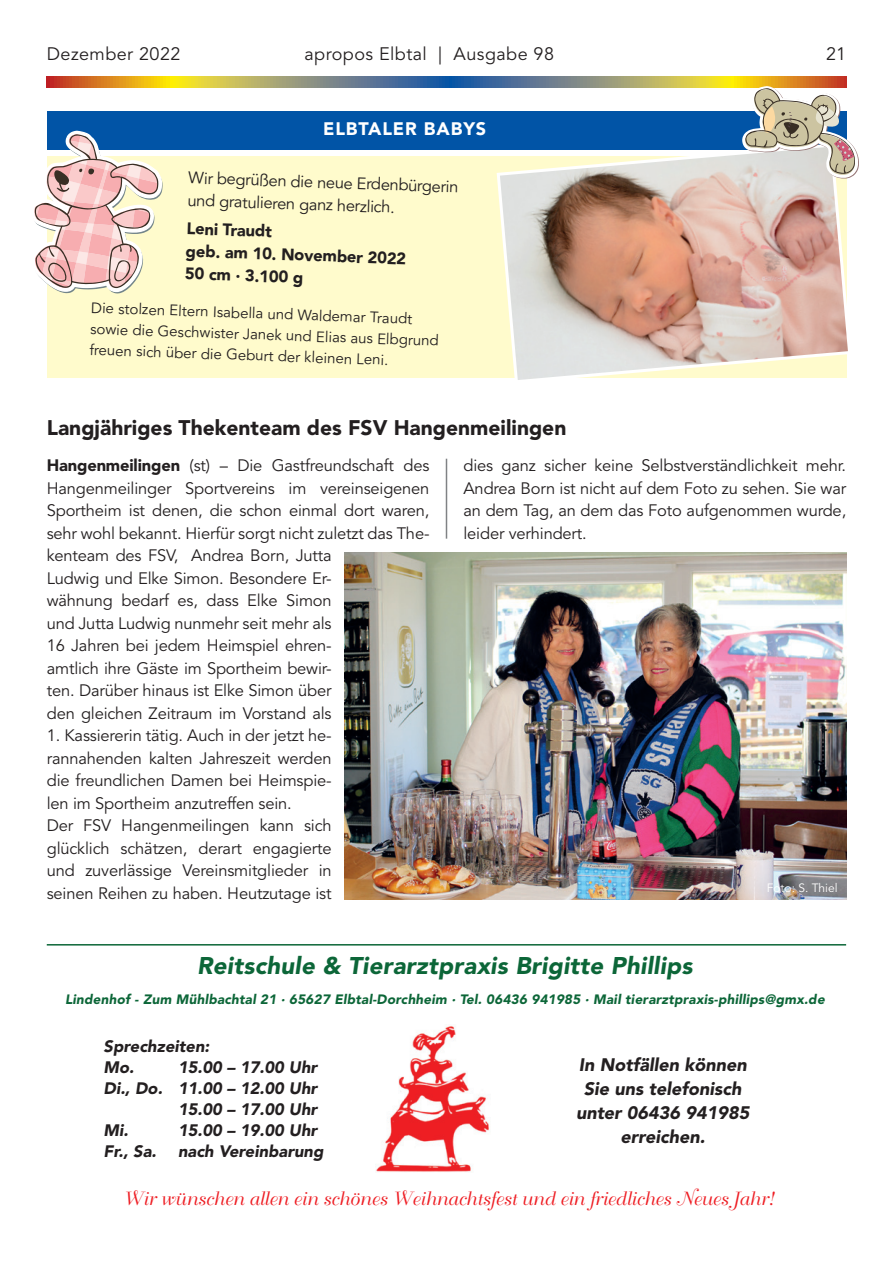
<style>
.page{position:relative;width:893px;height:1263px;background:#fff}
.page>*{position:absolute;margin:0;border:0;box-sizing:border-box;transform-origin:0 0}
.t1{font:italic 900 24px "Avenir LT Std";letter-spacing:.01em;color:#0c6638}
.t2{font:900 21px "Avenir LT Std";color:#231f20}
.t3{font:18.75px "Bellevue";letter-spacing:.01em;color:#ee1d23}
.t4{font:italic 900 18px/24px "Avenir LT Std";color:#231f20;text-align:center}
.t5{font:18px "Avenir LT Std";letter-spacing:.025em;color:#231f20}
.t6{font:900 18px "Avenir LT Std";letter-spacing:.05em;color:#fff}
.t7{font:16.5px/22.5px "Avenir LT Std";letter-spacing:-.01em;color:#231f20}
.t8{font:italic 900 16.5px/21px "Avenir LT Std";color:#231f20}
.t9{font:900 16.5px/22.5px "Avenir LT Std";color:#231f20}
.t10{font:15px/21px "Avenir LT Std";color:#231f20}
.t11{font:italic 900 13.5px "Avenir LT Std";letter-spacing:.015em;color:#0c6638}
.t12{font:12px "Avenir LT Std";color:#fff}
.s1{font-weight:900}
</style>
<div class="page">
<svg style="left:47px;top:77px;width:799px;height:10px;background:#a3935c"></svg>
<div style="left:47px;top:111px;width:800px;height:39px;background:#0154a6"></div>
<div style="left:47px;top:156px;width:799px;height:222px;background:#fffbcc"></div>
<svg style="left:34px;top:131px;width:129px;height:163px"></svg>
<svg style="left:496px;top:154px;width:352px;height:226px;background:#d6bbab"></svg>
<svg style="left:742px;top:86px;width:117px;height:93px"></svg>
<hr style="left:446px;top:459px;width:1px;height:80px;background:#808285">
<img style="left:344px;top:553px;width:502px;height:346px">
<img style="left:375px;top:1026px;width:114px;height:146px">
<hr style="left:47px;top:944px;width:799px;height:1px;background:#0c6638">
<p class="t5" style="left:47px;top:44px;width:135px">Dezember 2022</p>
<p class="t5" style="left:304px;top:44px;width:251px">apropos Elbtal | Ausgabe 98</p>
<p class="t5" style="left:826px;top:44px;width:22px">21</p>
<p class="t6" style="left:323px;top:118px;width:165px">ELBTALER BABYS</p>
<p class="t7" style="left:189px;top:167px;width:272px;rotate:2deg">Wir begrüßen die neue Erdenbürgerin und gratulieren ganz herzlich.</p>
<p class="t9" style="left:187px;top:217px;width:222px;rotate:2deg">Leni Traudt<br>geb. am 10. November 2022<br>50 cm · 3.100 g</p>
<p class="t10" style="left:91px;top:297px;width:350px;rotate:2deg">Die stolzen Eltern Isabella und Waldemar Traudt sowie die Geschwister Janek und Elias aus Elbgrund freuen sich über die Geburt der kleinen Leni.</p>
<p class="t2" style="left:47px;top:415px;width:521px">Langjähriges Thekenteam des FSV Hangenmeilingen</p>
<p class="t7" style="left:463px;top:455px;width:384px;text-align:justify">dies ganz sicher keine Selbstverständlichkeit mehr.<br>Andrea Born ist nicht auf dem Foto zu sehen. Sie war an dem Tag, an dem das Foto aufgenommen wurde, leider verhindert.</p>
<p class="t7" style="left:47px;top:455px;width:384px"><span class="s1">Hangenmeilingen</span> (st) – Die Gastfreundschaft des Hangenmeilinger Sportvereins im vereinseigenen Sportheim ist denen, die schon einmal dort waren, sehr wohl bekannt. Hierfür sorgt nicht zuletzt das The&shy;kenteam des FSV, Andrea Born, Jutta<br>Ludwig und Elke Simon. Besondere Er-<br>wähnung bedarf es, dass Elke Simon<br>und Jutta Ludwig nunmehr seit mehr als<br>16 Jahren bei jedem Heimspiel ehren-<br>amtlich ihre Gäste im Sportheim bewir-<br>ten. Darüber hinaus ist Elke Simon über<br>den gleichen Zeitraum im Vorstand als</p>
<p class="t7" style="left:47px;top:725px;width:286px">1. Kassiererin tätig. Auch in der jetzt he&shy;rannahenden kalten Jahreszeit werden die freundlichen Damen bei Heimspie&shy;len im Sportheim anzutreffen sein.<br>Der FSV Hangenmeilingen kann sich glücklich schätzen, derart engagierte und zuverlässige Vereinsmitglieder in seinen Reihen zu haben. Heutzutage ist</p>
<p class="t12" style="left:767px;top:881px;width:72px">Foto: S. Thiel</p>
<h1 class="t1" style="left:197px;top:951px;width:497px">Reitschule &amp; Tierarztpraxis Brigitte Phillips</h1>
<p class="t11" style="left:65px;top:991px;width:761px">Lindenhof - Zum Mühlbachtal 21 · 65627 Elbtal-Dorchheim · Tel. 06436 941985 · Mail tierarztpraxis-phillips@gmx.de</p>
<p class="t8" style="left:104px;top:1036px;width:107px">Sprechzeiten:<br>Mo.</p>
<p class="t4" style="left:576px;top:1052px;width:175px">In Notfällen können<br>Sie uns telefonisch unter 06436 941985 erreichen.</p>
<p class="t8" style="left:178px;top:1057px;width:141px">15.00 – 17.00 Uhr</p>
<p class="t8" style="left:104px;top:1078px;width:215px">Di., Do. 11.00 – 12.00 Uhr</p>
<p class="t8" style="left:178px;top:1099px;width:141px">15.00 – 17.00 Uhr</p>
<p class="t8" style="left:104px;top:1120px;width:26px">Mi.</p>
<p class="t8" style="left:178px;top:1120px;width:141px">15.00 – 19.00 Uhr</p>
<p class="t8" style="left:104px;top:1141px;width:54px">Fr., Sa.</p>
<p class="t8" style="left:178px;top:1141px;width:147px">nach Vereinbarung</p>
<p class="t3" style="left:123px;top:1188px;width:651px">Wir wünschen allen ein schönes Weihnachtsfest und ein friedliches Neues Jahr!</p>
</div>
